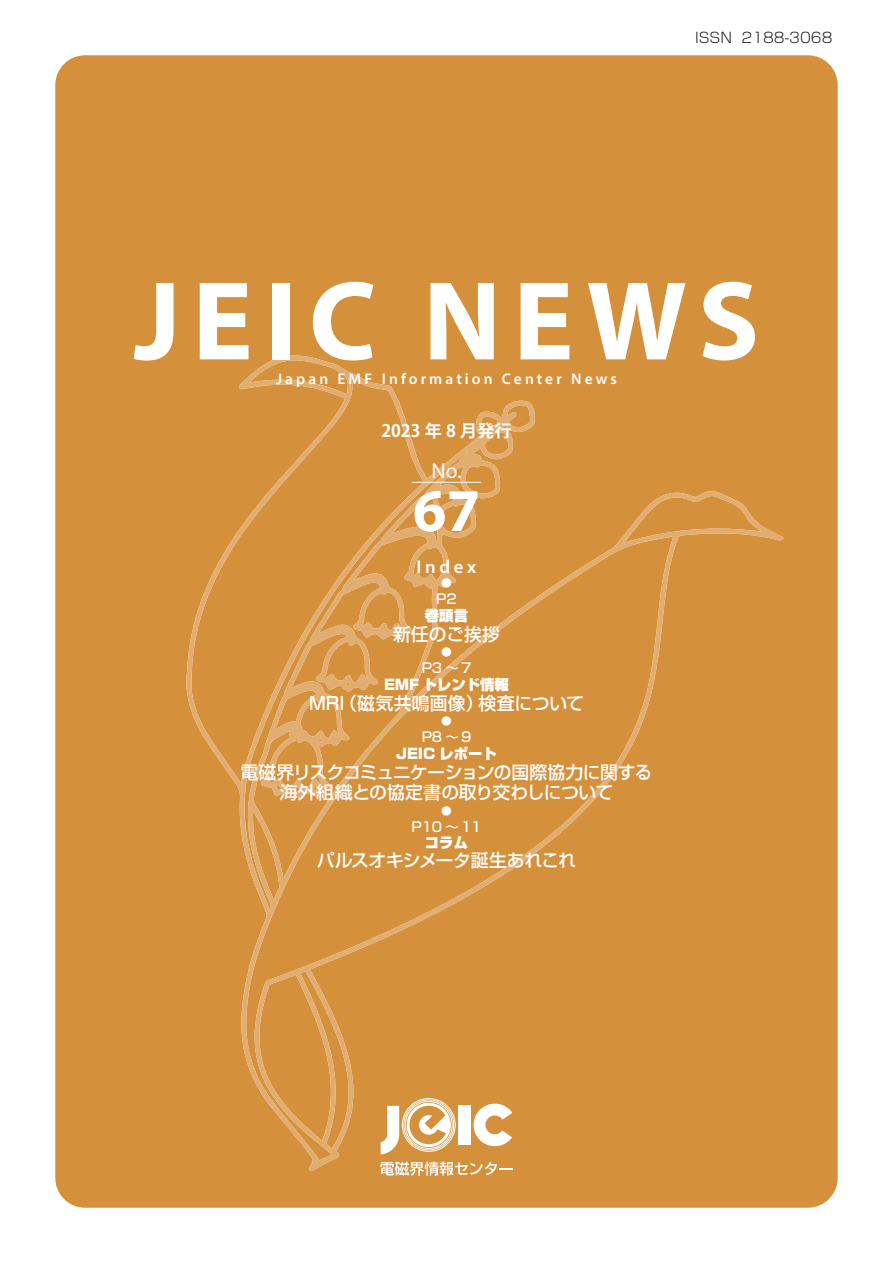
<style>
.page{position:relative;width:893px;height:1263px;background:#fff}
.page>*{position:absolute;margin:0;border:0;box-sizing:border-box;transform-origin:0 0}
.t1{font:700 113.4px "Myriad Pro";letter-spacing:.105em;color:#fff}
.t2{font:700 60.9px "Myriad Pro";color:#fff}
.t3{font:21.6px "Myriad Pro";color:#fff}
.t4{font:600 18.6px "Myriad Pro";letter-spacing:.195em;color:#fff}
.t5{font:500 17.85px/20.2px "Shin Go Pro";letter-spacing:-.03em;color:#fff;text-align:center}
.t6{font:500 17.85px "Shin Go Pro";letter-spacing:-.01em;color:#fff}
.t7{font:700 17.1px "Koz Go Pro";color:#fff}
.t8{font:600 15.45px "Myriad Pro";letter-spacing:.2em;color:#fff}
.t9{font:900 14.4px "Shin Go Pro";color:#fff}
.t10{font:300 14.25px "Shin Go Pro";color:#231f20}
.t11{font:500 13.5px "Shin Go Pro";color:#fff}
.t12{font:800 10.65px "Shin Go Pro";color:#fff}
</style>
<div class="page">
<div style="left:55px;top:55px;width:783px;height:1153px;background:#d4903b;border-radius:30px"></div>
<svg style="left:186px;top:355px;width:597px;height:816px"></svg>
<svg style="left:381px;top:1106px;width:18px;height:48px"></svg>
<div style="left:402px;top:1098px;width:53px;height:53px;border:1px solid #fff;border-radius:50%"></div>
<svg style="left:471px;top:1101px;width:41px;height:47px"></svg>
<div style="left:404px;top:1100px;width:50px;height:50px;border:1px solid #fff;border-radius:50%"></div>
<div style="left:405px;top:1101px;width:48px;height:48px;border:1px solid #fff;border-radius:50%"></div>
<svg style="left:407px;top:1103px;width:44px;height:44px"></svg>
<div style="left:458px;top:1106px;width:12px;height:39px;background:#fff"></div>
<svg style="left:380px;top:1161px;width:132px;height:14px"></svg>
<hr style="left:412px;top:482px;width:69px;height:1px;background:#fff">
<p class="t10" style="left:695px;top:26px;width:139px">ISSN 2188-3068</p>
<h1 class="t1" style="left:134px;top:247px;width:627px">JEIC NEWS</h1>
<p class="t8" style="left:276px;top:369px;width:342px">Japan EMF Information Center News</p>
<p class="t7" style="left:381px;top:419px;width:132px">2023 年 8 月発行</p>
<p class="t3" style="left:431px;top:457px;width:31px">No.</p>
<h2 class="t2" style="left:413px;top:471px;width:69px">67</h2>
<p class="t4" style="left:417px;top:555px;width:61px">Index</p>
<p class="t12" style="left:441px;top:575px;width:12px">●</p>
<p class="t11" style="left:436px;top:588px;width:22px">P2</p>
<p class="t9" style="left:425px;top:604px;width:45px">巻頭言</p>
<p class="t6" style="left:393px;top:619px;width:108px">新任のご挨拶</p>
<p class="t12" style="left:441px;top:644px;width:12px">●</p>
<p class="t11" style="left:422px;top:657px;width:51px">P3～7</p>
<p class="t9" style="left:384px;top:673px;width:126px">EMF トレンド情報</p>
<p class="t6" style="left:309px;top:688px;width:276px">MRI（磁気共鳴画像）検査について</p>
<p class="t12" style="left:441px;top:713px;width:12px">●</p>
<p class="t11" style="left:422px;top:726px;width:51px">P8～9</p>
<p class="t9" style="left:396px;top:742px;width:102px">JEIC レポート</p>
<p class="t5" style="left:240px;top:760px;width:413px">電磁界リスクコミュニケーションの国際協力に関する海外組織との協定書の取り交わしについて</p>
<p class="t12" style="left:441px;top:802px;width:12px">●</p>
<p class="t11" style="left:411px;top:815px;width:72px">P10 ～11</p>
<p class="t9" style="left:425px;top:831px;width:45px">コラム</p>
<p class="t6" style="left:317px;top:846px;width:261px">パルスオキシメータ誕生あれこれ</p>
</div>
